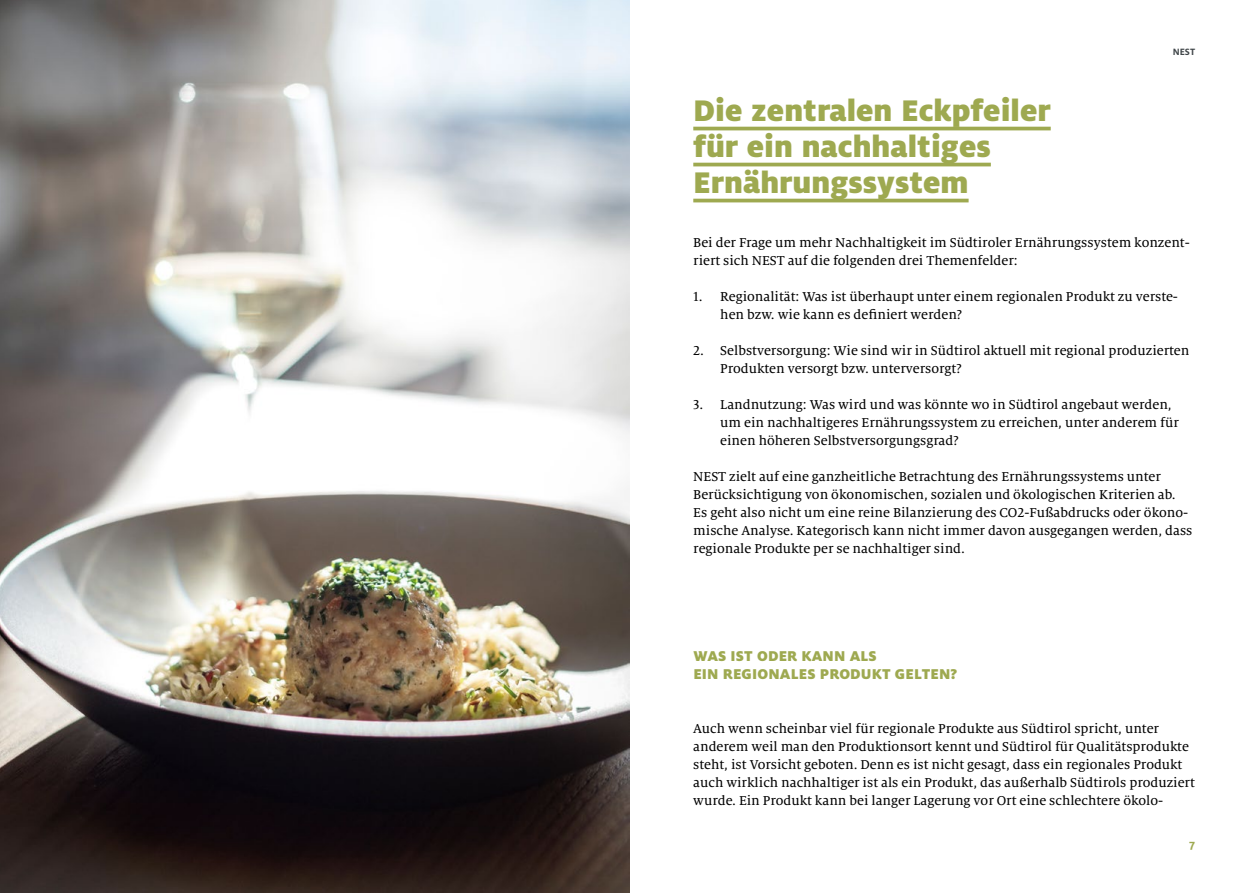
<style>
.page{position:relative;width:1259px;height:893px;background:#fff}
.page>*{position:absolute;margin:0;border:0;box-sizing:border-box;transform-origin:0 0}
.t1{font:900 33px/36px "Milo Pro";color:#9ea950}
.t2{font:900 15.75px/18px "Milo Pro";letter-spacing:.01em;color:#9ea950}
.t3{font:14.25px/18px "Milo Serif Pro Text";color:#000}
.t4{font:700 12.6px "Milo Pro";color:#9ea950}
.t5{font:700 10.2px "Milo Pro";color:#404649}
</style>
<div class="page">
<hr style="left:693px;top:127px;width:357px;height:3px;background:#9ea950">
<hr style="left:693px;top:163px;width:298px;height:3px;background:#9ea950">
<hr style="left:693px;top:199px;width:275px;height:3px;background:#9ea950">
<img style="left:0;top:0;width:629px;height:893px">
<p class="t5" style="left:1172px;top:46px;width:24px">NEST</p>
<h1 class="t1" style="left:693px;top:92px;width:359px">Die zentralen Eckpfeiler für ein nachhaltiges<br>Ernährungssystem</h1>
<p class="t3" style="left:693px;top:234px;width:498px">Bei der Frage um mehr Nachhaltigkeit im Südtiroler Ernährungssystem konzent&shy;riert sich NEST auf die folgenden drei Themenfelder:</p>
<p class="t3" style="left:720px;top:288px;width:459px;text-indent:-27px">1. Regionalität: Was ist überhaupt unter einem regionalen Produkt zu verste&shy;hen bzw. wie kann es definiert werden?</p>
<p class="t3" style="left:720px;top:342px;width:470px;text-indent:-27px">2. Selbstversorgung: Wie sind wir in Südtirol aktuell mit regional produzierten<br>Produkten versorgt bzw. unterversorgt?</p>
<p class="t3" style="left:720px;top:396px;width:460px;text-indent:-27px">3. Landnutzung: Was wird und was könnte wo in Südtirol angebaut werden, um ein nachhaltigeres Ernährungssystem zu erreichen, unter anderem für einen höheren Selbstversorgungsgrad?</p>
<p class="t3" style="left:693px;top:468px;width:501px">NEST zielt auf eine ganzheitliche Betrachtung des Ernährungssystems unter Berücksichtigung von ökonomischen, sozialen und ökologischen Kriterien ab.<br>Es geht also nicht um eine reine Bilanzierung des CO2-Fußabdrucks oder ökono&shy;mische Analyse. Kategorisch kann nicht immer davon ausgegangen werden, dass regionale Produkte per se nachhaltiger sind.</p>
<p class="t2" style="left:693px;top:647px;width:265px">WAS IST ODER KANN ALS<br>EIN REGIONALES PRODUKT GELTEN?</p>
<p class="t3" style="left:693px;top:720px;width:503px">Auch wenn scheinbar viel für regionale Produkte aus Südtirol spricht, unter anderem weil man den Produktionsort kennt und Südtirol für Qualitätsprodukte steht, ist Vorsicht geboten. Denn es ist nicht gesagt, dass ein regionales Produkt auch wirklich nachhaltiger ist als ein Produkt, das außerhalb Südtirols produziert wurde. Ein Produkt kann bei langer Lagerung vor Ort eine schlechtere ökolo-</p>
<p class="t4" style="left:1189px;top:837px;width:7px">7</p>
</div>
